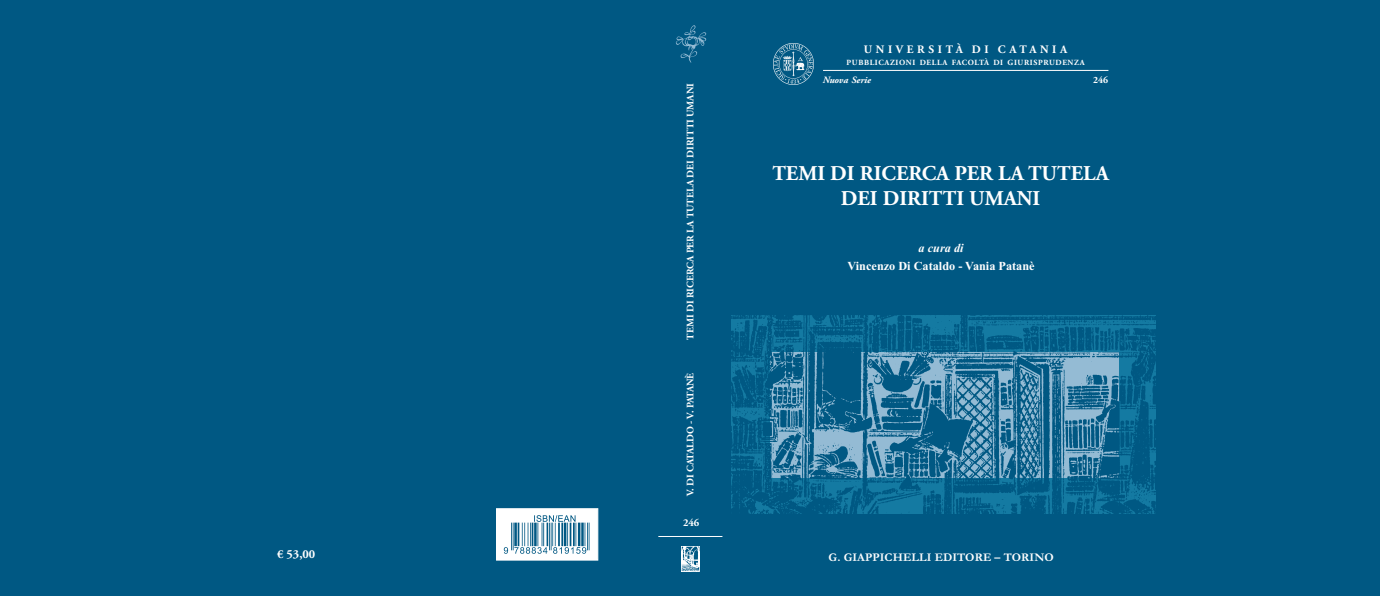
<style>
.page{position:relative;width:1380px;height:596px;background:#fff}
.page>*{position:absolute;margin:0;border:0;box-sizing:border-box;transform-origin:0 0}
.t1{font:700 21px/25.2px "Adobe Garamond Pro";color:#fff;text-align:center}
.t2{font:700 12.25px "Times New Roman";color:#fff}
.t3{font:italic 700 12.25px "Times New Roman";color:#fff}
.t4{font:700 12.25px "Adobe Garamond Pro";color:#fff}
.t5{font:700 11.81px "Garamond";letter-spacing:.01em;color:#fff}
.t6{font:700 11.38px "Adobe Garamond Pro";letter-spacing:.32em;color:#fff}
.t7{font:700 10.5px "Adobe Garamond Pro";color:#fff}
.t8{font:700 9.97px "Adobe Garamond Pro";color:#fff}
.t9{font:italic 700 9.62px "Adobe Garamond Pro";letter-spacing:-.005em;color:#fff}
.t10{font:700 9.62px "Adobe Garamond Pro";color:#fff}
.t11{font:700 7.88px "Adobe Garamond Pro";letter-spacing:.08em;color:#fff}
</style>
<div class="page">
<div style="left:0;top:0;width:1379px;height:596px;background:#005883"></div>
<hr style="left:658px;top:536px;width:64px;height:1px;background:#fff">
<img style="left:681px;top:546px;width:18px;height:26px">
<hr style="left:823px;top:70px;width:285px;height:1px;background:#fff">
<img style="left:773px;top:44px;width:40px;height:40px">
<img style="left:731px;top:315px;width:424px;height:199px">
<svg style="left:496px;top:508px;width:102px;height:52px"></svg>
<img style="left:502px;top:515px;width:89px;height:38px">
<img style="left:675px;top:24px;width:31px;height:40px">
<p class="t4" style="left:277px;top:548px;width:39px">€ 53,00</p>
<p class="t8" style="left:686px;top:339px;width:258px;rotate:-90deg">TEMI DI RICERCA PER LA TUTELA DEI DIRITTI UMANI</p>
<p class="t8" style="left:686px;top:496px;width:125px;rotate:-90deg">V. DI CATALDO - V. PATANÈ</p>
<p class="t7" style="left:683px;top:518px;width:18px">246</p>
<p class="t6" style="left:863px;top:44px;width:205px">UNIVERSITÀ DI CATANIA</p>
<p class="t11" style="left:846px;top:59px;width:239px">PUBBLICAZIONI DELLA FACOLTÀ DI GIURISPRUDENZA</p>
<p class="t9" style="left:822px;top:76px;width:50px">Nuova Serie</p>
<p class="t10" style="left:1092px;top:76px;width:17px">246</p>
<h1 class="t1" style="left:772px;top:162px;width:338px">TEMI DI RICERCA PER LA TUTELA<br>DEI DIRITTI UMANI</h1>
<p class="t3" style="left:918px;top:243px;width:46px">a cura di</p>
<p class="t2" style="left:847px;top:261px;width:189px">Vincenzo Di Cataldo - Vania Patanè</p>
<p class="t5" style="left:828px;top:553px;width:227px">G. GIAPPICHELLI EDITORE – TORINO</p>
</div>
